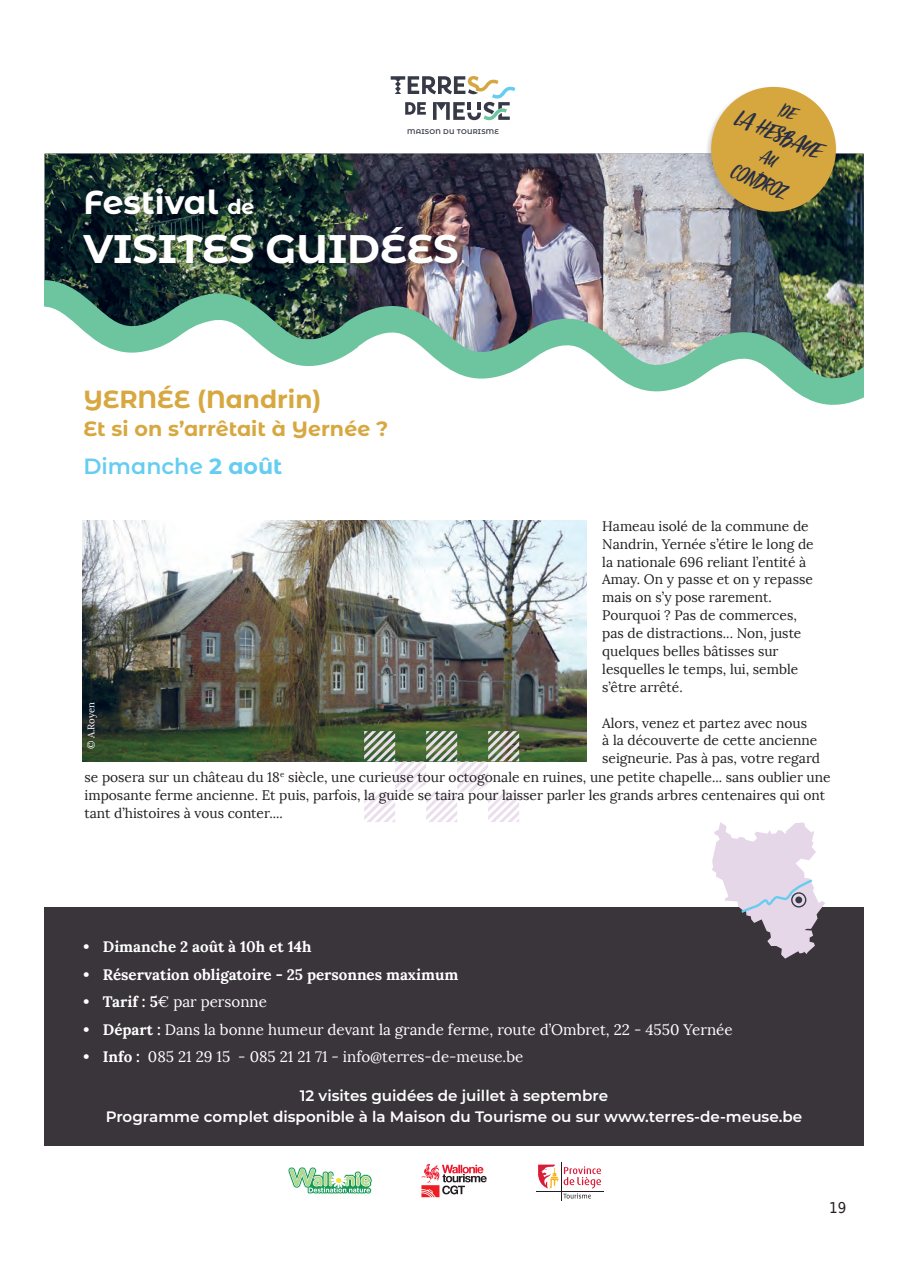
<style>
.page{position:relative;width:910px;height:1280px;background:#fff}
.page>*{position:absolute;margin:0;border:0;box-sizing:border-box;transform-origin:0 0}
.t1{font:700 39.9px "Montserrat Alternates";color:#fff}
.t2{font:700 33px "Montserrat Alternates";color:#fff}
.t3{font:26.1px "Viva Beautiful";color:#293044}
.t4{font:700 24.75px "Montserrat Alternates";color:#d7a740}
.t5{font:24.75px "Viva Beautiful B";color:#293044}
.t6{font:600 22.05px "Montserrat Alternates";color:#64cdf0}
.t7{font:700 20.7px "Montserrat Alternates";color:#d7a740}
.t8{font:15.15px "Lora";color:#fff}
.t9{font:600 15.15px/20.7px "Montserrat";color:#fff;text-align:center}
.t10{font:700 15.15px "Lora";color:#fff}
.t11{font:15px "DejaVu Sans Condensed";color:#231f20}
.t12{font:13.8px/17.9px "Lora";color:#231f20}
.t13{font:9.6px "Lora";letter-spacing:-.005em;color:#fff}
.t14{font:600 6.75px "Montserrat Alternates";letter-spacing:.035em;color:#363946}
.s1{font-size:20.7px}
.s2{font-weight:700}
</style>
<div class="page">
<div style="left:44px;top:907px;width:820px;height:238px;background:#3a343b"></div>
<img style="left:45px;top:154px;width:819px;height:147px">
<div style="left:83px;top:187px;width:377px;height:80px;background:#231f20;opacity:.28"></div>
<svg style="left:44px;top:262px;width:314px;height:104px"></svg>
<img style="left:343px;top:301px;width:521px;height:104px">
<svg style="left:421px;top:1164px;width:66px;height:33px"></svg>
<svg style="left:538px;top:1164px;width:63px;height:34px"></svg>
<hr style="left:561px;top:1162px;width:1px;height:39px;background:#231f20">
<hr style="left:536px;top:1191px;width:67px;height:1px;background:#231f20">
<svg style="left:391px;top:76px;width:124px;height:44px"></svg>
<div style="left:705px;top:86px;width:133px;height:133px;background:#231f20;opacity:.2"></div>
<div style="left:711px;top:87px;width:125px;height:125px;background:#d6a63f;border-radius:50%"></div>
<svg style="left:288px;top:1167px;width:84px;height:27px"></svg>
<img style="left:82px;top:521px;width:504px;height:240px">
<svg style="left:364px;top:731px;width:155px;height:91px"></svg>
<svg style="left:712px;top:822px;width:113px;height:137px"></svg>
<div style="left:791px;top:892px;width:15px;height:15px;border:1px solid #363946;border-radius:50%"></div>
<div style="left:795px;top:896px;width:7px;height:7px;background:#363946;border-radius:50%"></div>
<p class="t14" style="left:407px;top:127px;width:93px">MAISON DU TOURISME</p>
<h2 class="t2" style="left:83px;top:178px;width:173px">Festival <span class="s1">de</span></h2>
<h1 class="t1" style="left:83px;top:220px;width:377px">VISITES GUIDÉES</h1>
<h3 class="t4" style="left:83px;top:382px;width:239px">YERNÉE (Nandrin)</h3>
<h3 class="t7" style="left:83px;top:414px;width:306px">Et si on s’arrêtait à Yernée ?</h3>
<h3 class="t6" style="left:83px;top:451px;width:200px">Dimanche <span class="s2">2 août</span></h3>
<h3 class="t3" style="left:744px;top:100px;width:93px;rotate:23deg">LA HESBAYE</h3>
<h3 class="t5" style="left:739px;top:155px;width:59px;rotate:23deg">CONDROZ</h3>
<p class="t12" style="left:602px;top:517px;width:213px">Hameau isolé de la commune de<br>Nandrin, Yernée s’étire le long de la nationale 696 reliant l’entité à<br>Amay. On y passe et on y repasse mais on s’y pose rarement.<br>Pourquoi ? Pas de commerces, pas de distractions... Non, juste quelques belles bâtisses sur lesquelles le temps, lui, semble s’être arrêté.</p>
<p class="t12" style="left:602px;top:714px;width:206px">Alors, venez et partez avec nous</p>
<p class="t12" style="left:602px;top:732px;width:217px">à la découverte de cette ancienne</p>
<p class="t12" style="left:602px;top:750px;width:219px">seigneurie. Pas à pas, votre regard</p>
<p class="t12" style="left:85px;top:768px;width:748px">se posera sur un château du 18<sup>e</sup> siècle, une curieuse tour octogonale en ruines, une petite chapelle... sans oublier une</p>
<p class="t12" style="left:85px;top:786px;width:742px">imposante ferme ancienne. Et puis, parfois, la guide se taira pour laisser parler les grands arbres centenaires qui ont</p>
<p class="t12" style="left:85px;top:804px;width:200px">tant d’histoires à vous conter....</p>
<p class="t13" style="left:85px;top:749px;width:48px;rotate:-90deg">© A.Royen</p>
<p class="t10" style="left:83px;top:937px;width:230px">• Dimanche 2 août à 10h et 14h</p>
<p class="t10" style="left:83px;top:965px;width:376px">• Réservation obligatoire - 25 personnes maximum</p>
<p class="t8" style="left:83px;top:993px;width:185px"><span class="s2">• Tarif : 5</span>€ par personne</p>
<p class="t8" style="left:83px;top:1020px;width:651px"><span class="s2">• Départ :</span> Dans la bonne humeur devant la grande ferme, route d’Ombret, 22 - 4550 Yernée</p>
<p class="t8" style="left:83px;top:1048px;width:441px"><span class="s2">• Info :</span> 085 21 29 15 - 085 21 21 71 - info@terres-de-meuse.be</p>
<p class="t9" style="left:106px;top:1084px;width:698px">12 visites guidées de juillet à septembre<br>Programme complet disponible à la Maison du Tourisme ou sur www.terres-de-meuse.be</p>
<p class="t11" style="left:829px;top:1196px;width:19px">19</p>
</div>
